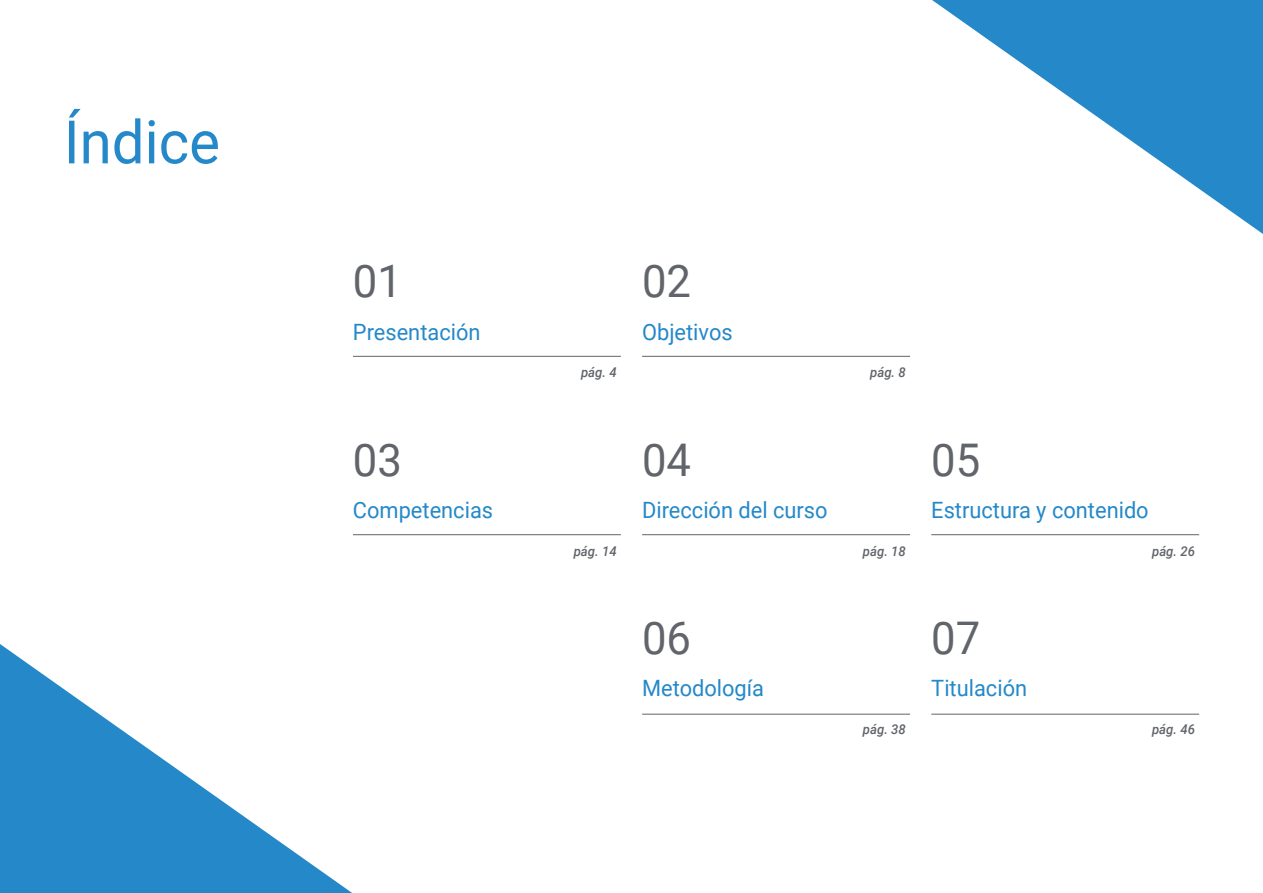
<style>
.page{position:relative;width:1263px;height:893px;background:#fff}
.page>*{position:absolute;margin:0;border:0;box-sizing:border-box;transform-origin:0 0}
.t1{font:60px "Roboto";color:#2488c9}
.t2{font:45px "Roboto";color:#61646a}
.t3{font:22.5px "Roboto";color:#2488c9}
.t4{font:italic 500 13.5px "Roboto";color:#61646a}
</style>
<div class="page">
<svg style="left:0;top:644px;width:352px;height:249px"></svg>
<svg style="left:932px;top:0;width:331px;height:234px"></svg>
<hr style="left:353px;top:356px;width:268px;height:1px;background:#61646a">
<hr style="left:931px;top:534px;width:268px;height:1px;background:#61646a">
<hr style="left:642px;top:356px;width:268px;height:1px;background:#61646a">
<hr style="left:642px;top:714px;width:268px;height:1px;background:#61646a">
<hr style="left:353px;top:534px;width:268px;height:1px;background:#61646a">
<hr style="left:931px;top:714px;width:268px;height:1px;background:#61646a">
<hr style="left:642px;top:534px;width:268px;height:1px;background:#61646a">
<h1 class="t1" style="left:64px;top:100px;width:158px">Índice</h1>
<h2 class="t2" style="left:353px;top:250px;width:51px">01</h2>
<h2 class="t2" style="left:642px;top:250px;width:51px">02</h2>
<p class="t3" style="left:353px;top:316px;width:129px">Presentación</p>
<p class="t3" style="left:642px;top:316px;width:92px">Objetivos</p>
<p class="t4" style="left:581px;top:363px;width:37px">pág. 4</p>
<p class="t4" style="left:870px;top:363px;width:37px">pág. 8</p>
<h2 class="t2" style="left:353px;top:428px;width:51px">03</h2>
<h2 class="t2" style="left:642px;top:428px;width:51px">04</h2>
<h2 class="t2" style="left:931px;top:428px;width:51px">05</h2>
<p class="t3" style="left:353px;top:494px;width:142px">Competencias</p>
<p class="t3" style="left:642px;top:494px;width:187px">Dirección del curso</p>
<p class="t3" style="left:931px;top:494px;width:219px">Estructura y contenido</p>
<p class="t4" style="left:574px;top:542px;width:44px">pág. 14</p>
<p class="t4" style="left:863px;top:542px;width:44px">pág. 18</p>
<p class="t4" style="left:1152px;top:542px;width:44px">pág. 26</p>
<h2 class="t2" style="left:642px;top:607px;width:51px">06</h2>
<h2 class="t2" style="left:931px;top:607px;width:51px">07</h2>
<p class="t3" style="left:642px;top:673px;width:123px">Metodología</p>
<p class="t3" style="left:931px;top:673px;width:97px">Titulación</p>
<p class="t4" style="left:863px;top:720px;width:44px">pág. 38</p>
<p class="t4" style="left:1152px;top:720px;width:44px">pág. 46</p>
</div>
